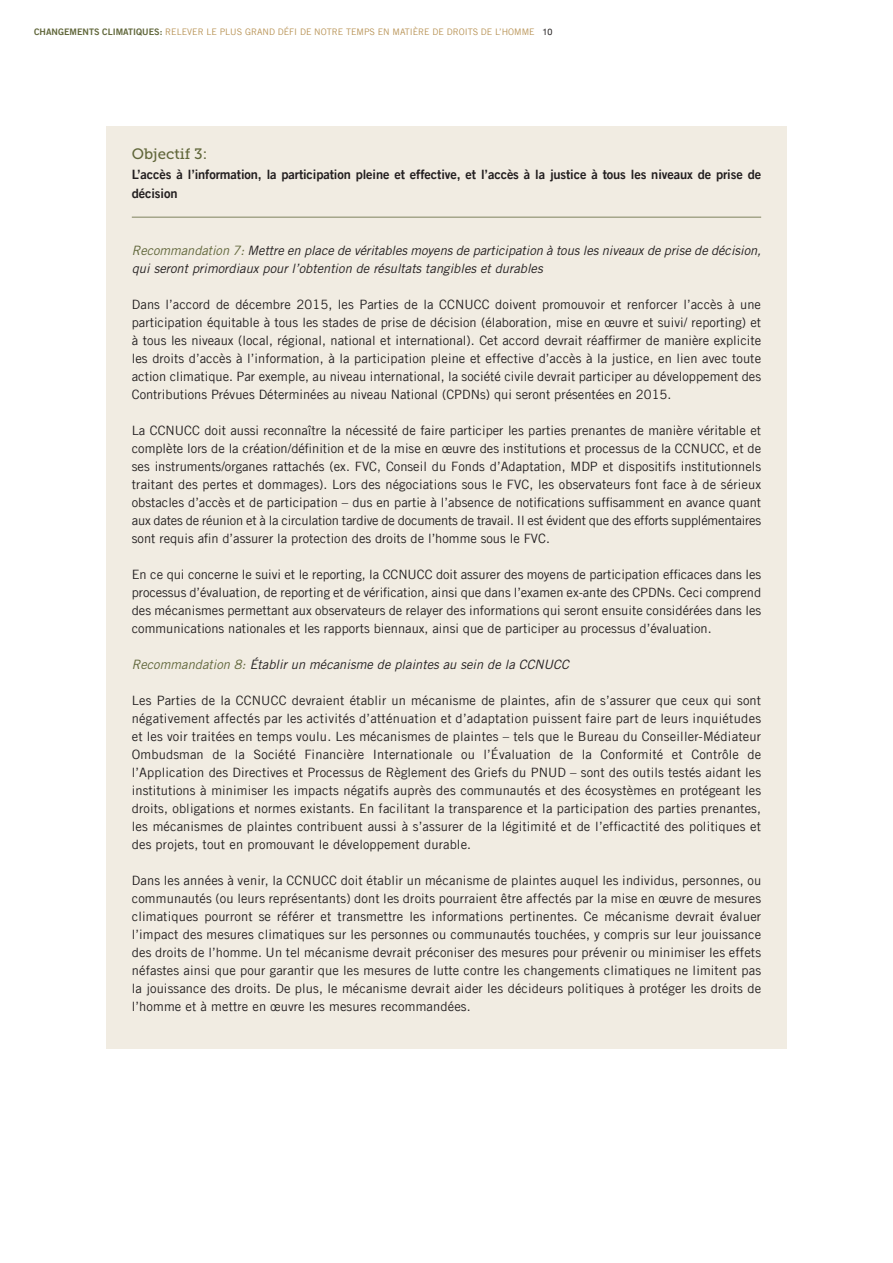
<style>
.page{position:relative;width:893px;height:1263px;background:#fff}
.page>*{position:absolute;margin:0;border:0;box-sizing:border-box;transform-origin:0 0}
.t1{font:15px "Museo Slab 500";color:#61673b}
.t2{font:12.9px/18px "Amnesty Trade Gothic";letter-spacing:.01em;color:#231f20;text-align:justify}
.t3{font:italic 12.9px/18px "Amnesty Trade Gothic";color:#231f20}
.t4{font:12.9px/19.5px "Amnesty Trade Gothic Bd 2";letter-spacing:-.01em;color:#231f20}
.t5{font:9px "Amnesty Trade Gothic";color:#b89356}
.s1{font-family:"Amnesty Trade Gothic Bd 2";color:#61673b}
.s2{font-family:"Helvetica Neue";color:#231f20}
.s3{color:#61673b}
</style>
<div class="page">
<div style="left:106px;top:126px;width:681px;height:923px;background:#f1ece2"></div>
<hr style="left:132px;top:217px;width:629px;height:1px;background:#7e825e">
<p class="t5" style="left:34px;top:27px;width:520px"><span class="s1">CHANGEMENTS CLIMATIQUES:</span> RELEVER LE PLUS GRAND DÉFI DE NOTRE TEMPS EN MATIÈRE DE DROITS DE L’HOMME <span class="s2">10</span></p>
<p class="t1" style="left:132px;top:145px;width:77px">Objectif 3:</p>
<p class="t4" style="left:132px;top:164px;width:631px">L’accès à l’information, la participation pleine et effective, et l’accès à la justice à tous les niveaux de prise de décision</p>
<p class="t3" style="left:132px;top:241px;width:631px"><span class="s3">Recommandation 7:</span> Mettre en place de véritables moyens de participation à tous les niveaux de prise de décision, qui seront primordiaux pour l’obtention de résultats tangibles et durables</p>
<p class="t2" style="left:132px;top:295px;width:631px">Dans l’accord de décembre 2015, les Parties de la CCNUCC doivent promouvoir et renforcer l’accès à une participation équitable à tous les stades de prise de décision (élaboration, mise en œuvre et suivi/ reporting) et à tous les niveaux (local, régional, national et international). Cet accord devrait réaffirmer de manière explicite les droits d’accès à l’information, à la participation pleine et effective d’accès à la justice, en lien avec toute action climatique. Par exemple, au niveau international, la société civile devrait participer au développement des Contributions Prévues Déterminées au niveau National (CPDNs) qui seront présentées en 2015.</p>
<p class="t2" style="left:132px;top:421px;width:631px">La CCNUCC doit aussi reconnaître la nécessité de faire participer les parties prenantes de manière véritable et complète lors de la création/définition et de la mise en œuvre des institutions et processus de la CCNUCC, et de ses instruments/organes rattachés (ex. FVC, Conseil du Fonds d’Adaptation, MDP et dispositifs institutionnels traitant des pertes et dommages). Lors des négociations sous le FVC, les observateurs font face à de sérieux obstacles d’accès et de participation – dus en partie à l’absence de notifications suffisamment en avance quant aux dates de réunion et à la circulation tardive de documents de travail. Il est évident que des efforts supplémentaires sont requis afin d’assurer la protection des droits de l’homme sous le FVC.</p>
<p class="t2" style="left:132px;top:565px;width:631px">En ce qui concerne le suivi et le reporting, la CCNUCC doit assurer des moyens de participation efficaces dans les processus d’évaluation, de reporting et de vérification, ainsi que dans l’examen ex-ante des CPDNs. Ceci comprend des mécanismes permettant aux observateurs de relayer des informations qui seront ensuite considérées dans les communications nationales et les rapports biennaux, ainsi que de participer au processus d’évaluation.</p>
<p class="t3" style="left:132px;top:655px;width:439px"><span class="s3">Recommandation 8:</span> Établir un mécanisme de plaintes au sein de la CCNUCC</p>
<p class="t2" style="left:132px;top:691px;width:631px">Les Parties de la CCNUCC devraient établir un mécanisme de plaintes, afin de s’assurer que ceux qui sont négativement affectés par les activités d’atténuation et d’adaptation puissent faire part de leurs inquiétudes</p>
<p class="t2" style="left:132px;top:727px;width:631px">et les voir traitées en temps voulu. Les mécanismes de plaintes – tels que le Bureau du Conseiller-Médiateur</p>
<p class="t2" style="left:132px;top:745px;width:631px">Ombudsman de la Société Financière Internationale ou l’Évaluation de la Conformité et Contrôle de l’Application des Directives et Processus de Règlement des Griefs du PNUD – sont des outils testés aidant les institutions à minimiser les impacts négatifs auprès des communautés et des écosystèmes en protégeant les droits, obligations et normes existants. En facilitant la transparence et la participation des parties prenantes, les mécanismes de plaintes contribuent aussi à s’assurer de la légitimité et de l’efficactité des politiques et des projets, tout en promouvant le développement durable.</p>
<p class="t2" style="left:132px;top:871px;width:631px">Dans les années à venir, la CCNUCC doit établir un mécanisme de plaintes auquel les individus, personnes, ou communautés (ou leurs représentants) dont les droits pourraient être affectés par la mise en œuvre de mesures climatiques pourront se référer et transmettre les informations pertinentes. Ce mécanisme devrait évaluer l’impact des mesures climatiques sur les personnes ou communautés touchées, y compris sur leur jouissance des droits de l’homme. Un tel mécanisme devrait préconiser des mesures pour prévenir ou minimiser les effets néfastes ainsi que pour garantir que les mesures de lutte contre les changements climatiques ne limitent pas la jouissance des droits. De plus, le mécanisme devrait aider les décideurs politiques à protéger les droits de l’homme et à mettre en œuvre les mesures recommandées.</p>
</div>
